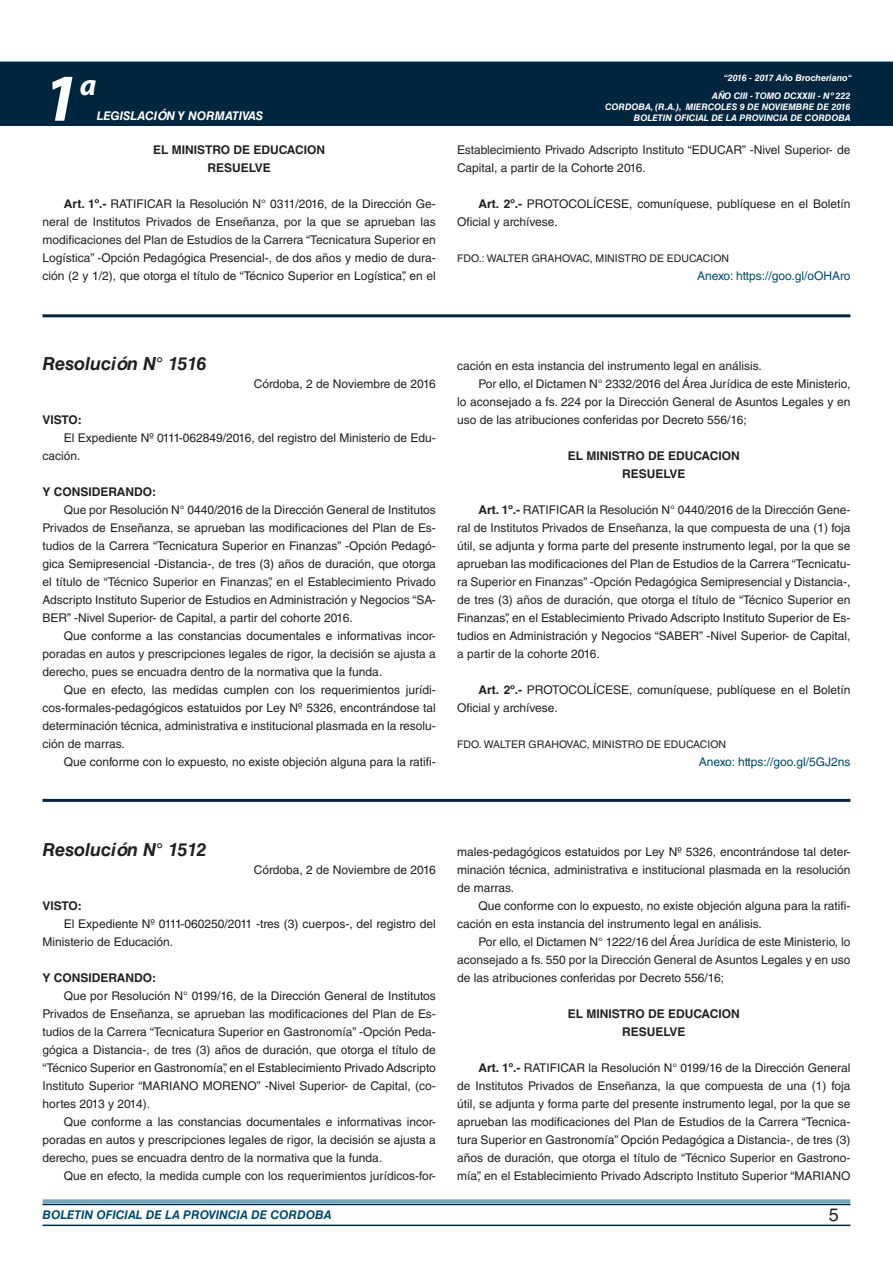
<style>
.page{position:relative;width:893px;height:1263px;background:#fff}
.page>*{position:absolute;margin:0;border:0;box-sizing:border-box;transform-origin:0 0}
.t1{font:italic 700 67.5px "Myriad Pro";color:#fff}
.t2{font:italic 700 30px "Myriad Pro";color:#fff}
.DOC__N{font:italic 700 18px "Helvetica LT Std";color:#231f20}
.t3{font:18px "Helvetica LT Std";color:#231f20}
.TEXTO_BASE{font:12px/18px "Helvetica LT Std";color:#231f20;text-align:justify}
.TEXTO_BASE-2{font:700 12px "Helvetica LT Std";color:#231f20}
.ANEXO{font:12px "Helvetica LT Std";color:#004b6c}
.t4{font:italic 700 12px "Helvetica LT Std";color:#004b6c}
.t5{font:italic 700 12px "Helvetica LT Std";color:#fff}
.FIRMA{font:10.5px "Helvetica LT Std";color:#231f20}
.t6{font:italic 700 9px/10.8px "Helvetica LT Std";color:#fff;text-align:right}
.s1{font-weight:700}
</style>
<div class="page">
<div style="left:0;top:61px;width:893px;height:6px;background:#73a5b8"></div>
<div style="left:0;top:62px;width:893px;height:64px;background:#00263f"></div>
<hr style="left:43px;top:1224px;width:807px;height:2px;background:#00263f">
<div style="left:42px;top:1198px;width:809px;height:8px;background:#fff;opacity:.75"></div>
<hr style="left:43px;top:314px;width:807px;height:3px;background:#00263f">
<hr style="left:43px;top:799px;width:807px;height:3px;background:#00263f">
<h1 class="t1" style="left:43px;top:54px;width:38px">1</h1>
<h2 class="t2" style="left:80px;top:66px;width:18px">a</h2>
<p class="t5" style="left:97px;top:109px;width:168px">LEGISLACIÓN Y NORMATIVAS</p>
<p class="TEXTO_BASE-2" style="left:153px;top:142px;width:173px">EL MINISTRO DE EDUCACION</p>
<p class="TEXTO_BASE-2" style="left:207px;top:160px;width:65px">RESUELVE</p>
<p class="TEXTO_BASE" style="left:43px;top:195px;width:395px;text-indent:21px"><span class="s1">Art. 1º.-</span> RATIFICAR la Resolución N° 0311/2016, de la Dirección Ge&shy;neral de Institutos Privados de Enseñanza, por la que se aprueban las modificaciones del Plan de Estudios de la Carrera “Tecnicatura Superior en Logística” -Opción Pedagógica Presencial-, de dos años y medio de dura&shy;ción (2 y 1/2), que otorga el título de “Técnico Superior en Logística”, en el</p>
<p class="t6" style="left:724px;top:72px;width:130px">“2016 - 2017 Año Brocheriano“</p>
<p class="t6" style="left:605px;top:91px;width:247px">AÑO CIII - TOMO DCXXIII - Nº 222<br>CORDOBA, (R.A.), MIERCOLES 9 DE NOVIEMBRE DE 2016<br>BOLETIN OFICIAL DE LA PROVINCIA DE CORDOBA</p>
<p class="TEXTO_BASE" style="left:457px;top:141px;width:395px">Establecimiento Privado Adscripto Instituto “EDUCAR” -Nivel Superior- de<br>Capital, a partir de la Cohorte 2016.</p>
<p class="TEXTO_BASE" style="left:457px;top:195px;width:395px;text-indent:21px"><span class="s1">Art. 2º.-</span> PROTOCOLÍCESE, comuníquese, publíquese en el Boletín<br>Oficial y archívese.</p>
<p class="FIRMA" style="left:457px;top:252px;width:274px">FDO.: WALTER GRAHOVAC, MINISTRO DE EDUCACION</p>
<p class="ANEXO" style="left:697px;top:269px;width:155px">Anexo: https://goo.gl/oOHAro</p>
<p class="DOC__N" style="left:43px;top:352px;width:165px">Resolución N° 1516</p>
<p class="TEXTO_BASE" style="left:254px;top:375px;width:183px">Córdoba, 2 de Noviembre de 2016</p>
<p class="TEXTO_BASE-2" style="left:43px;top:412px;width:41px">VISTO:</p>
<p class="TEXTO_BASE" style="left:43px;top:429px;width:395px;text-indent:21px">El Expediente Nº 0111-062849/2016, del registro del Ministerio de Edu&shy;cación.</p>
<p class="TEXTO_BASE-2" style="left:43px;top:484px;width:115px">Y CONSIDERANDO:</p>
<p class="TEXTO_BASE" style="left:43px;top:501px;width:395px;text-indent:21px">Que por Resolución N° 0440/2016 de la Dirección General de Institutos Privados de Enseñanza, se aprueban las modificaciones del Plan de Es&shy;tudios de la Carrera “Tecnicatura Superior en Finanzas” -Opción Pedagó&shy;gica Semipresencial -Distancia-, de tres (3) años de duración, que otorga el título de “Técnico Superior en Finanzas”, en el Establecimiento Privado Adscripto Instituto Superior de Estudios en Administración y Negocios “SA-BER” -Nivel Superior- de Capital, a partir del cohorte 2016.</p>
<p class="TEXTO_BASE" style="left:43px;top:627px;width:395px;text-indent:21px">Que conforme a las constancias documentales e informativas incor&shy;poradas en autos y prescripciones legales de rigor, la decisión se ajusta a derecho, pues se encuadra dentro de la normativa que la funda.</p>
<p class="TEXTO_BASE" style="left:43px;top:681px;width:395px;text-indent:21px">Que en efecto, las medidas cumplen con los requerimientos jurídi&shy;cos-formales-pedagógicos estatuidos por Ley Nº 5326, encontrándose tal determinación técnica, administrativa e institucional plasmada en la resolu&shy;ción de marras.</p>
<p class="TEXTO_BASE" style="left:64px;top:753px;width:374px">Que conforme con lo expuesto, no existe objeción alguna para la ratifi-</p>
<p class="TEXTO_BASE" style="left:457px;top:357px;width:306px">cación en esta instancia del instrumento legal en análisis.</p>
<p class="TEXTO_BASE" style="left:457px;top:375px;width:395px;text-indent:21px">Por ello, el Dictamen N° 2332/2016 del Área Jurídica de este Ministerio, lo aconsejado a fs. 224 por la Dirección General de Asuntos Legales y en uso de las atribuciones conferidas por Decreto 556/16;</p>
<p class="TEXTO_BASE-2" style="left:568px;top:448px;width:173px">EL MINISTRO DE EDUCACION</p>
<p class="TEXTO_BASE-2" style="left:622px;top:466px;width:65px">RESUELVE</p>
<p class="TEXTO_BASE" style="left:457px;top:501px;width:395px;text-indent:21px"><span class="s1">Art. 1º.-</span> RATIFICAR la Resolución N° 0440/2016 de la Dirección Gene&shy;ral de Institutos Privados de Enseñanza, la que compuesta de una (1) foja útil, se adjunta y forma parte del presente instrumento legal, por la que se aprueban las modificaciones del Plan de Estudios de la Carrera “Tecnicatu&shy;ra Superior en Finanzas” -Opción Pedagógica Semipresencial y Distancia-, de tres (3) años de duración, que otorga el título de “Técnico Superior en Finanzas”, en el Establecimiento Privado Adscripto Instituto Superior de Es&shy;tudios en Administración y Negocios “SABER” -Nivel Superior- de Capital, a partir de la cohorte 2016.</p>
<p class="TEXTO_BASE" style="left:457px;top:681px;width:395px;text-indent:21px"><span class="s1">Art. 2º.-</span> PROTOCOLÍCESE, comuníquese, publíquese en el Boletín<br>Oficial y archívese.</p>
<p class="FIRMA" style="left:457px;top:738px;width:271px">FDO. WALTER GRAHOVAC, MINISTRO DE EDUCACION</p>
<p class="ANEXO" style="left:699px;top:755px;width:153px">Anexo: https://goo.gl/5GJ2ns</p>
<p class="DOC__N" style="left:43px;top:838px;width:165px">Resolución N° 1512</p>
<p class="TEXTO_BASE" style="left:254px;top:861px;width:183px">Córdoba, 2 de Noviembre de 2016</p>
<p class="TEXTO_BASE-2" style="left:43px;top:898px;width:41px">VISTO:</p>
<p class="TEXTO_BASE" style="left:43px;top:915px;width:395px;text-indent:21px">El Expediente Nº 0111-060250/2011 -tres (3) cuerpos-, del registro del<br>Ministerio de Educación.</p>
<p class="TEXTO_BASE-2" style="left:43px;top:970px;width:115px">Y CONSIDERANDO:</p>
<p class="TEXTO_BASE" style="left:43px;top:987px;width:395px;text-indent:21px">Que por Resolución N° 0199/16, de la Dirección General de Institutos Privados de Enseñanza, se aprueban las modificaciones del Plan de Es&shy;tudios de la Carrera “Tecnicatura Superior en Gastronomía” -Opción Peda&shy;gógica a Distancia-, de tres (3) años de duración, que otorga el título de “Técnico Superior en Gastronomía”, en el Establecimiento Privado Adscripto Instituto Superior “MARIANO MORENO” -Nivel Superior- de Capital, (co&shy;hortes 2013 y 2014).</p>
<p class="TEXTO_BASE" style="left:43px;top:1113px;width:395px;text-indent:21px">Que conforme a las constancias documentales e informativas incor&shy;poradas en autos y prescripciones legales de rigor, la decisión se ajusta a derecho, pues se encuadra dentro de la normativa que la funda.</p>
<p class="TEXTO_BASE" style="left:64px;top:1167px;width:374px">Que en efecto, la medida cumple con los requerimientos jurídicos-for-</p>
<p class="TEXTO_BASE" style="left:457px;top:843px;width:395px">males-pedagógicos estatuidos por Ley Nº 5326, encontrándose tal deter&shy;minación técnica, administrativa e institucional plasmada en la resolución de marras.</p>
<p class="TEXTO_BASE" style="left:457px;top:897px;width:395px;text-indent:21px">Que conforme con lo expuesto, no existe objeción alguna para la ratifi&shy;cación en esta instancia del instrumento legal en análisis.</p>
<p class="TEXTO_BASE" style="left:457px;top:933px;width:395px;text-indent:21px">Por ello, el Dictamen N° 1222/16 del Área Jurídica de este Ministerio, lo aconsejado a fs. 550 por la Dirección General de Asuntos Legales y en uso de las atribuciones conferidas por Decreto 556/16;</p>
<p class="TEXTO_BASE-2" style="left:568px;top:1006px;width:173px">EL MINISTRO DE EDUCACION</p>
<p class="TEXTO_BASE-2" style="left:622px;top:1024px;width:65px">RESUELVE</p>
<p class="TEXTO_BASE" style="left:457px;top:1059px;width:395px;text-indent:21px"><span class="s1">Art. 1º.-</span> RATIFICAR la Resolución N° 0199/16 de la Dirección General de Institutos Privados de Enseñanza, la que compuesta de una (1) foja útil, se adjunta y forma parte del presente instrumento legal, por la que se aprueban las modificaciones del Plan de Estudios de la Carrera “Tecnica&shy;tura Superior en Gastronomía” Opción Pedagógica a Distancia-, de tres (3) años de duración, que otorga el título de “Técnico Superior en Gastrono&shy;mía”, en el Establecimiento Privado Adscripto Instituto Superior “MARIANO</p>
<p class="t4" style="left:43px;top:1208px;width:290px">BOLETIN OFICIAL DE LA PROVINCIA DE CORDOBA</p>
<h3 class="t3" style="left:829px;top:1204px;width:12px">5</h3>
</div>
